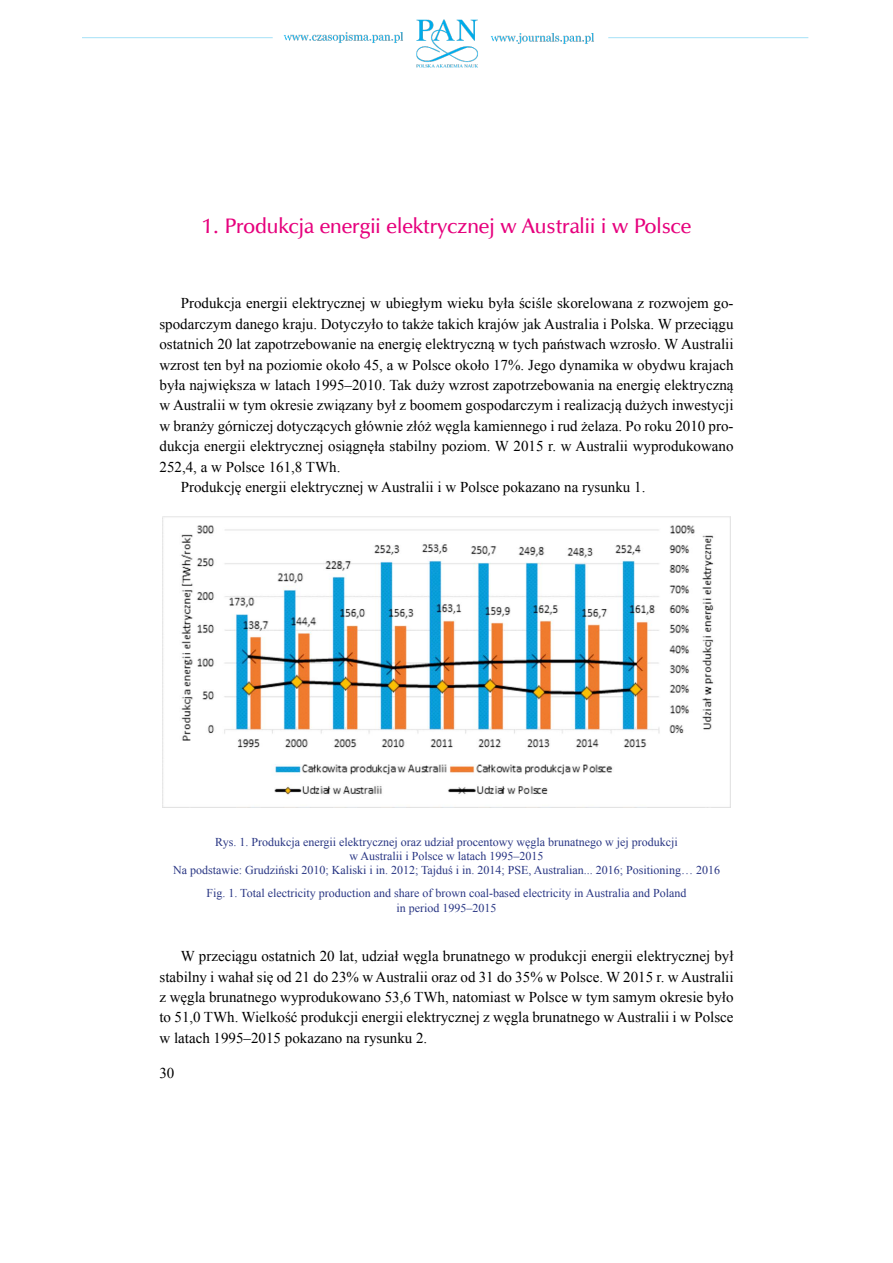
<style>
.page{position:relative;width:893px;height:1263px;background:#fff}
.page>*{position:absolute;margin:0;border:0;box-sizing:border-box;transform-origin:0 0}
.t1{font:21px "Zapf Humnst Dm EU";color:#e6007d}
.t2{font:15px/20.4px "Times New Roman";color:#000;text-align:justify}
.t3{font:12px/14.4px "Times New Roman";color:#283583;text-align:center}
</style>
<div class="page">
<img style="left:82px;top:19px;width:727px;height:49px">
<img style="left:162px;top:516px;width:569px;height:292px">
<h1 class="t1" style="left:202px;top:212px;width:491px">1. Produkcja energii elektrycznej w Australii i w Polsce</h1>
<p class="t2" style="left:181px;top:293px;width:554px">Produkcja energii elektrycznej w ubiegłym wieku była ściśle skorelowana z rozwojem go-</p>
<p class="t2" style="left:159px;top:313px;width:576px">spodarczym danego kraju. Dotyczyło to także takich krajów jak Australia i Polska. W przeciągu</p>
<p class="t2" style="left:159px;top:334px;width:576px">ostatnich 20 lat zapotrzebowanie na energię elektryczną w tych państwach wzrosło. W Australii</p>
<p class="t2" style="left:159px;top:354px;width:576px">wzrost ten był na poziomie około 45, a w Polsce około 17%. Jego dynamika w obydwu krajach</p>
<p class="t2" style="left:160px;top:374px;width:576px">była największa w latach 1995–2010. Tak duży wzrost zapotrzebowania na energię elektryczną</p>
<p class="t2" style="left:160px;top:395px;width:576px">w Australii w tym okresie związany był z boomem gospodarczym i realizacją dużych inwestycji</p>
<p class="t2" style="left:160px;top:415px;width:576px">w branży górniczej dotyczących głównie złóż węgla kamiennego i rud żelaza. Po roku 2010 pro-</p>
<p class="t2" style="left:160px;top:436px;width:575px">dukcja energii elektrycznej osiągnęła stabilny poziom. W 2015 r. w Australii wyprodukowano</p>
<p class="t2" style="left:160px;top:456px;width:182px">252,4, a w Polsce 161,8 TWh.</p>
<p class="t2" style="left:181px;top:476px;width:466px">Produkcję energii elektrycznej w Australii i w Polsce pokazano na rysunku 1.</p>
<p class="t3" style="left:173px;top:834px;width:548px">Rys. 1. Produkcja energii elektrycznej oraz udział procentowy węgla brunatnego w jej produkcji<br>w Australii i Polsce w latach 1995–2015<br>Na podstawie: Grudziński 2010; Kaliski i in. 2012; Tajduś i in. 2014; PSE, Australian... 2016; Positioning… 2016</p>
<p class="t3" style="left:206px;top:886px;width:482px">Fig. 1. Total electricity production and share of brown coal-based electricity in Australia and Poland in period 1995–2015</p>
<p class="t2" style="left:159px;top:946px;width:576px;text-indent:21px">W przeciągu ostatnich 20 lat, udział węgla brunatnego w produkcji energii elektrycznej był stabilny i wahał się od 21 do 23% w Australii oraz od 31 do 35% w Polsce. W 2015 r. w Australii z węgla brunatnego wyprodukowano 53,6 TWh, natomiast w Polsce w tym samym okresie było to 51,0 TWh. Wielkość produkcji energii elektrycznej z węgla brunatnego w Australii i w Polsce w latach 1995–2015 pokazano na rysunku 2.</p>
<p class="t2" style="left:159px;top:1062px;width:16px">30</p>
</div>
